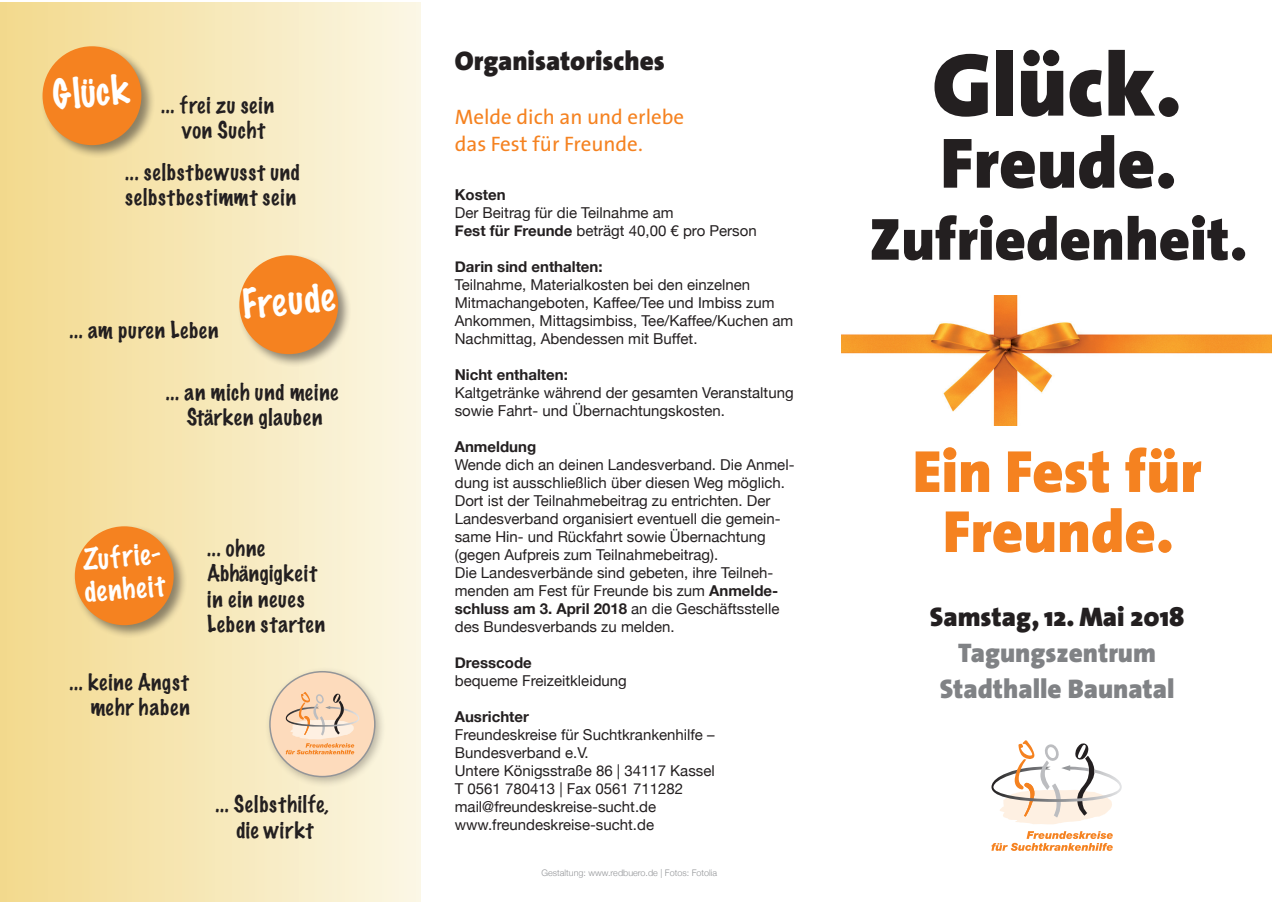
<style>
.page{position:relative;width:1272px;height:902px;background:#fff}
.page>*{position:absolute;margin:0;border:0;box-sizing:border-box;transform-origin:0 0}
.t1{font:900 90px "The Sans";color:#231f20}
.t2{font:900 72px "The Sans";color:#231f20}
.t3{font:900 60px/60px "The Sans";color:#f58220;text-align:center}
.t4{font:900 60px "The Sans";color:#231f20}
.t5{font:100 37.05px "Marker Felt";color:#fff}
.t6{font:900 27px "The Sans";color:#231f20}
.t7{font:900 27px/36px "The Sans";color:#808285;text-align:center}
.t8{font:100 27px/32.4px "Marker Felt";color:#fff}
.t9{font:100 21px/25.2px "Marker Felt";letter-spacing:.045em;color:#231f20;text-align:center}
.t10{font:21px/27px "The Sans";color:#f58220}
.t11{font:15px/18px "Helvetica Neue";color:#231f20}
.t12{font:700 15px "Helvetica Neue";color:#231f20}
.t13{font:300 9px "Helvetica Neue";color:#939598}
.s1{font-weight:700}
</style>
<div class="page">
<div style="left:0;top:2px;width:420px;height:899px;background:linear-gradient(to right,#f3d98c,#fbf7e5)"></div>
<svg style="left:991px;top:831px;width:121px;height:19px"></svg>
<svg style="left:991px;top:740px;width:130px;height:84px"></svg>
<div style="left:40px;top:44px;width:115px;height:115px;background:#231f20;opacity:.5"></div>
<div style="left:43px;top:46px;width:98px;height:99px;background:#f58220;border-radius:50%"></div>
<div style="left:237px;top:253px;width:115px;height:115px;background:#231f20;opacity:.5"></div>
<div style="left:239px;top:255px;width:99px;height:99px;background:#f58220;border-radius:50%"></div>
<div style="left:73px;top:524px;width:115px;height:115px;background:#231f20;opacity:.5"></div>
<div style="left:75px;top:526px;width:99px;height:99px;background:#f58220;border-radius:50%"></div>
<div style="left:264px;top:665px;width:122px;height:123px;background:#231f20;opacity:.3"></div>
<div style="left:270px;top:671px;width:105px;height:105px;background:#fddbbc;border-radius:50%"></div>
<div style="left:269px;top:671px;width:106px;height:106px;border:2px solid #939598;border-radius:50%"></div>
<img style="left:841px;top:296px;width:430px;height:129px">
<svg style="left:285px;top:717px;width:75px;height:38px"></svg>
<svg style="left:286px;top:692px;width:73px;height:62px"></svg>
<h3 class="t5" style="left:50px;top:66px;width:78px;rotate:-5deg">Glück</h3>
<h3 class="t9" style="left:161px;top:92px;width:114px">... frei zu sein von Sucht</h3>
<h3 class="t9" style="left:125px;top:159px;width:176px;text-align:left">... selbstbewusst und selbstbestimmt sein</h3>
<h3 class="t9" style="left:69px;top:317px;width:151px">... am puren Leben</h3>
<h3 class="t5" style="left:239px;top:275px;width:94px;rotate:-5deg">Freude</h3>
<h3 class="t9" style="left:166px;top:379px;width:174px">... an mich und meine<br>Stärken glauben</h3>
<h3 class="t8" style="left:80px;top:543px;width:84px;rotate:-5deg">Zufrie&shy;denheit</h3>
<h3 class="t9" style="left:69px;top:669px;width:122px;text-align:right">... keine Angst mehr haben</h3>
<h3 class="t9" style="left:207px;top:535px;width:119px;text-align:left">... ohne<br>Abhängigkeit in ein neues<br>Leben starten</h3>
<h3 class="t9" style="left:215px;top:791px;width:115px">... Selbsthilfe, die wirkt</h3>
<h3 class="t6" style="left:455px;top:38px;width:211px">Organisatorisches</h3>
<h3 class="t10" style="left:455px;top:103px;width:231px">Melde dich an und erlebe das Fest für Freunde.</h3>
<p class="t12" style="left:455px;top:185px;width:52px">Kosten</p>
<p class="t11" style="left:455px;top:203px;width:303px">Der Beitrag für die Teilnahme am<br><span class="s1">Fest für Freunde</span> beträgt 40,00 € pro Person</p>
<p class="t12" style="left:455px;top:257px;width:149px">Darin sind enthalten:</p>
<p class="t11" style="left:455px;top:275px;width:340px">Teilnahme, Materialkosten bei den einzelnen Mitmachangeboten, Kaffee/Tee und Imbiss zum Ankommen, Mittagsimbiss, Tee/Kaffee/Kuchen am Nachmittag, Abendessen mit Buffet.</p>
<p class="t12" style="left:455px;top:365px;width:115px">Nicht enthalten:</p>
<p class="t11" style="left:455px;top:383px;width:340px">Kaltgetränke während der gesamten Veranstaltung sowie Fahrt- und Übernachtungskosten.</p>
<p class="t12" style="left:455px;top:437px;width:83px">Anmeldung</p>
<p class="t11" style="left:455px;top:455px;width:341px">Wende dich an deinen Landesverband. Die Anmel&shy;dung ist ausschließlich über diesen Weg möglich.<br>Dort ist der Teilnahmebeitrag zu entrichten. Der Landesverband organisiert eventuell die gemein&shy;same Hin- und Rückfahrt sowie Übernachtung (gegen Aufpreis zum Teilnahmebeitrag).<br>Die Landesverbände sind gebeten, ihre Teilneh&shy;menden am Fest für Freunde bis zum <span class="s1">Anmelde&shy;schluss am 3. April 2018</span> an die Geschäftsstelle des Bundesverbands zu melden.</p>
<p class="t12" style="left:455px;top:653px;width:78px">Dresscode</p>
<p class="t11" style="left:455px;top:671px;width:173px">bequeme Freizeitkleidung</p>
<p class="t12" style="left:455px;top:707px;width:76px">Ausrichter</p>
<p class="t11" style="left:455px;top:725px;width:261px">Freundeskreise für Suchtkrankenhilfe –<br>Bundesverband e.V.<br>Untere Königsstraße 86 | 34117 Kassel<br>T 0561 780413 | Fax 0561 711282 mail@freundeskreise-sucht.de www.freundeskreise-sucht.de</p>
<p class="t13" style="left:541px;top:867px;width:177px">Gestaltung: www.redbuero.de | Fotos: Fotolia</p>
<h1 class="t1" style="left:932px;top:9px;width:251px">Glück.</h1>
<h2 class="t2" style="left:940px;top:102px;width:238px">Freude.</h2>
<h3 class="t4" style="left:869px;top:188px;width:380px">Zufriedenheit.</h3>
<h3 class="t3" style="left:912px;top:440px;width:290px">Ein Fest für<br>Freunde.</h3>
<h3 class="t6" style="left:929px;top:593px;width:256px">Samstag, 12. Mai 2018</h3>
<h3 class="t7" style="left:939px;top:634px;width:236px">Tagungszentrum<br>Stadthalle Baunatal</h3>
</div>
